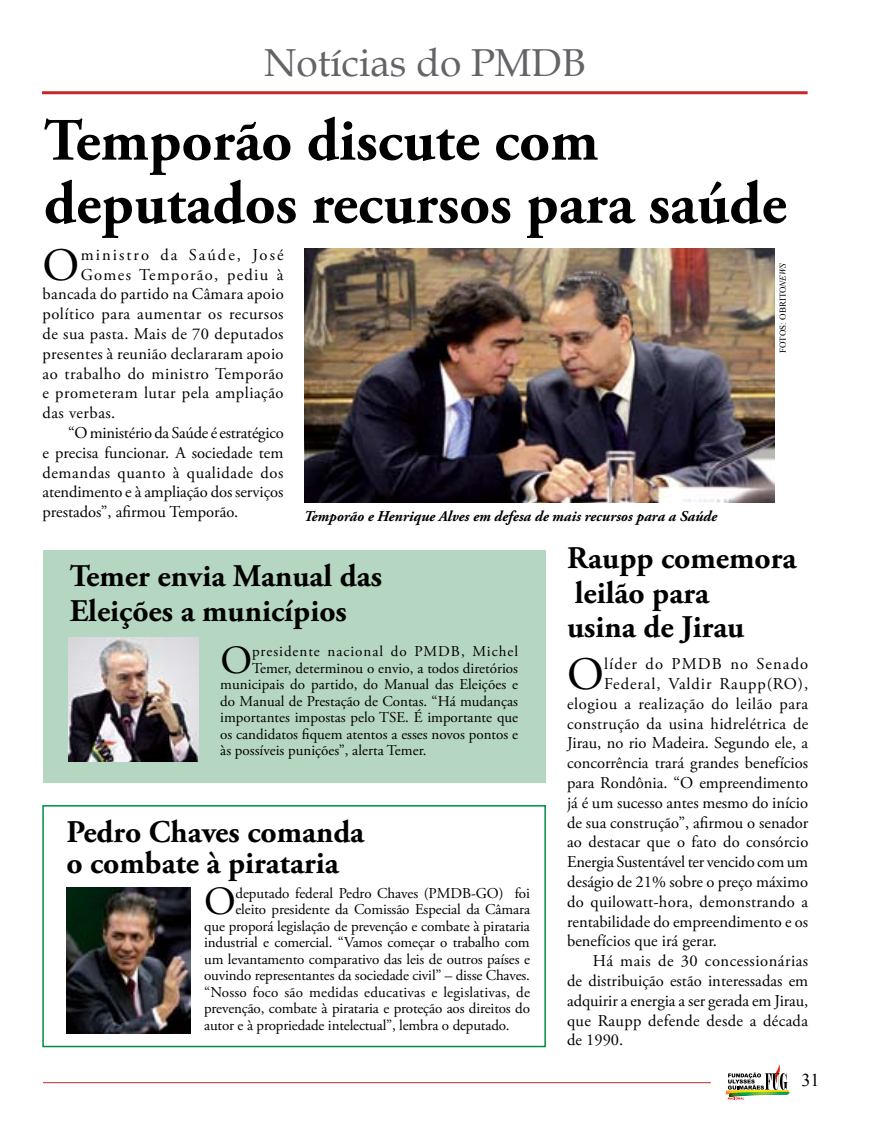
<style>
.page{position:relative;width:872px;height:1127px;background:#fff}
.page>*{position:absolute;margin:0;border:0;box-sizing:border-box;transform-origin:0 0}
.t1{font:700 60px/63px "Adobe Garamond Pro";color:#000}
.t2{font:46.35px "Adobe Garamond Pro";color:#000}
.t3{font:39.9px "Adobe Garamond Pro";color:#000}
.t4{font:39px "Book Antiqua";color:#636467}
.t5{font:700 31.5px/34.5px "Adobe Garamond Pro";color:#000}
.t6{font:18px "Times New Roman";color:#000}
.t7{font:16.5px "Adobe Garamond Pro";letter-spacing:.015em;color:#000}
.t8{font:15px "Adobe Garamond Pro";letter-spacing:-.005em;color:#000}
.t9{font:italic 700 15px "Adobe Garamond Pro";color:#000}
.t10{font:9px "Times New Roman";color:#000}
.s1{font-style:italic}
</style>
<div class="page">
<div style="left:43px;top:550px;width:502px;height:233px;background:#b5d6c0"></div>
<div style="left:42px;top:805px;width:504px;height:242px;background:#fff;border:2px solid #008c44"></div>
<img style="left:305px;top:248px;width:470px;height:255px">
<img style="left:66px;top:888px;width:124px;height:145px">
<img style="left:68px;top:638px;width:130px;height:123px">
<hr style="left:43px;top:1082px;width:668px;height:1px;background:#c42727">
<hr style="left:42px;top:91px;width:765px;height:3px;background:#c42727">
<svg style="left:725px;top:1064px;width:65px;height:35px"></svg>
<h3 class="t4" style="left:264px;top:36px;width:323px">Notícias do PMDB</h3>
<h1 class="t1" style="left:44px;top:110px;width:744px">Temporão discute com deputados recursos para saúde</h1>
<h2 class="t2" style="left:43px;top:237px;width:38px">O</h2>
<p class="t7" style="left:81px;top:245px;width:204px">ministro da Saúde, José</p>
<p class="t7" style="left:81px;top:264px;width:204px">Gomes Temporão, pediu à</p>
<p class="t7" style="left:43px;top:284px;width:243px">bancada do partido na Câmara apoio</p>
<p class="t7" style="left:43px;top:304px;width:242px">político para aumentar os recursos</p>
<p class="t7" style="left:43px;top:324px;width:243px">de sua pasta. Mais de 70 deputados</p>
<p class="t7" style="left:43px;top:344px;width:242px">presentes à reunião declararam apoio</p>
<p class="t7" style="left:43px;top:363px;width:242px">ao trabalho do ministro Temporão</p>
<p class="t7" style="left:43px;top:383px;width:242px">e prometeram lutar pela ampliação</p>
<p class="t7" style="left:43px;top:403px;width:74px">das verbas.</p>
<p class="t7" style="left:68px;top:423px;width:217px">“O ministério da Saúde é estratégico</p>
<p class="t7" style="left:43px;top:443px;width:242px">e precisa funcionar. A sociedade tem</p>
<p class="t7" style="left:43px;top:462px;width:242px">demandas quanto à qualidade dos</p>
<p class="t7" style="left:43px;top:482px;width:242px">atendimento e à ampliação dos serviços</p>
<p class="t7" style="left:43px;top:502px;width:197px">prestados”, afirmou Temporão.</p>
<p class="t9" style="left:304px;top:507px;width:415px">Temporão e Henrique Alves em defesa de mais recursos para a Saúde</p>
<p class="t10" style="left:776px;top:353px;width:92px;rotate:-90deg">fotos: obrito<span class="s1">news</span></p>
<h3 class="t5" style="left:70px;top:559px;width:314px">Temer envia Manual das<br>Eleições a municípios</h3>
<h3 class="t3" style="left:220px;top:636px;width:33px">O</h3>
<p class="t8" style="left:252px;top:642px;width:267px">presidente nacional do PMDB, Michel</p>
<p class="t8" style="left:252px;top:659px;width:267px">Temer, determinou o envio, a todos diretórios</p>
<p class="t8" style="left:220px;top:675px;width:299px">municipais do partido, do Manual das Eleições e</p>
<p class="t8" style="left:220px;top:692px;width:299px">do Manual de Prestação de Contas. “Há mudanças</p>
<p class="t8" style="left:220px;top:708px;width:299px">importantes impostas pelo TSE. É importante que</p>
<p class="t8" style="left:220px;top:725px;width:299px">os candidatos fiquem atentos a esses novos pontos e</p>
<p class="t8" style="left:220px;top:741px;width:208px">às possíveis punições”, alerta Temer.</p>
<h3 class="t5" style="left:66px;top:816px;width:299px;line-height:31.5px">Pedro Chaves comanda o combate à pirataria</h3>
<h3 class="t3" style="left:204px;top:877px;width:33px">O</h3>
<p class="t8" style="left:235px;top:884px;width:296px">deputado federal Pedro Chaves (PMDB-GO) foi</p>
<p class="t8" style="left:235px;top:900px;width:296px">eleito presidente da Comissão Especial da Câmara</p>
<p class="t8" style="left:204px;top:917px;width:327px">que proporá legislação de prevenção e combate à pirataria</p>
<p class="t8" style="left:204px;top:933px;width:327px">industrial e comercial. “Vamos começar o trabalho com</p>
<p class="t8" style="left:204px;top:950px;width:327px">um levantamento comparativo das leis de outros países e</p>
<p class="t8" style="left:204px;top:966px;width:327px">ouvindo representantes da sociedade civil” – disse Chaves.</p>
<p class="t8" style="left:204px;top:983px;width:327px">“Nosso foco são medidas educativas e legislativas, de</p>
<p class="t8" style="left:204px;top:999px;width:327px">prevenção, combate à pirataria e proteção aos direitos do</p>
<p class="t8" style="left:204px;top:1016px;width:307px">autor e à propriedade intelectual”, lembra o deputado.</p>
<h3 class="t5" style="left:567px;top:542px;width:231px">Raupp comemora leilão para<br>usina de Jirau</h3>
<h2 class="t2" style="left:567px;top:646px;width:38px">O</h2>
<p class="t7" style="left:604px;top:654px;width:206px">líder do PMDB no Senado</p>
<p class="t7" style="left:604px;top:674px;width:206px">Federal, Valdir Raupp(RO),</p>
<p class="t7" style="left:567px;top:694px;width:243px">elogiou a realização do leilão para</p>
<p class="t7" style="left:567px;top:713px;width:243px">construção da usina hidrelétrica de</p>
<p class="t7" style="left:567px;top:733px;width:243px">Jirau, no rio Madeira. Segundo ele, a</p>
<p class="t7" style="left:567px;top:753px;width:242px">concorrência trará grandes benefícios</p>
<p class="t7" style="left:567px;top:773px;width:242px">para Rondônia. “O empreendimento</p>
<p class="t7" style="left:567px;top:793px;width:242px">já é um sucesso antes mesmo do início</p>
<p class="t7" style="left:567px;top:812px;width:242px">de sua construção”, afirmou o senador</p>
<p class="t7" style="left:567px;top:832px;width:243px">ao destacar que o fato do consórcio</p>
<p class="t7" style="left:567px;top:852px;width:242px">Energia Sustentável ter vencido com um</p>
<p class="t7" style="left:567px;top:872px;width:242px">deságio de 21% sobre o preço máximo</p>
<p class="t7" style="left:567px;top:892px;width:242px">do quilowatt-hora, demonstrando a</p>
<p class="t7" style="left:567px;top:911px;width:242px">rentabilidade do empreendimento e os</p>
<p class="t7" style="left:567px;top:931px;width:151px">benefícios que irá gerar.</p>
<p class="t7" style="left:592px;top:951px;width:217px">Há mais de 30 concessionárias</p>
<p class="t7" style="left:567px;top:971px;width:243px">de distribuição estão interessadas em</p>
<p class="t7" style="left:567px;top:991px;width:243px">adquirir a energia a ser gerada em Jirau,</p>
<p class="t7" style="left:567px;top:1010px;width:242px">que Raupp defende desde a década</p>
<p class="t7" style="left:567px;top:1030px;width:58px">de 1990.</p>
<p class="t6" style="left:801px;top:1068px;width:19px">31</p>
</div>
